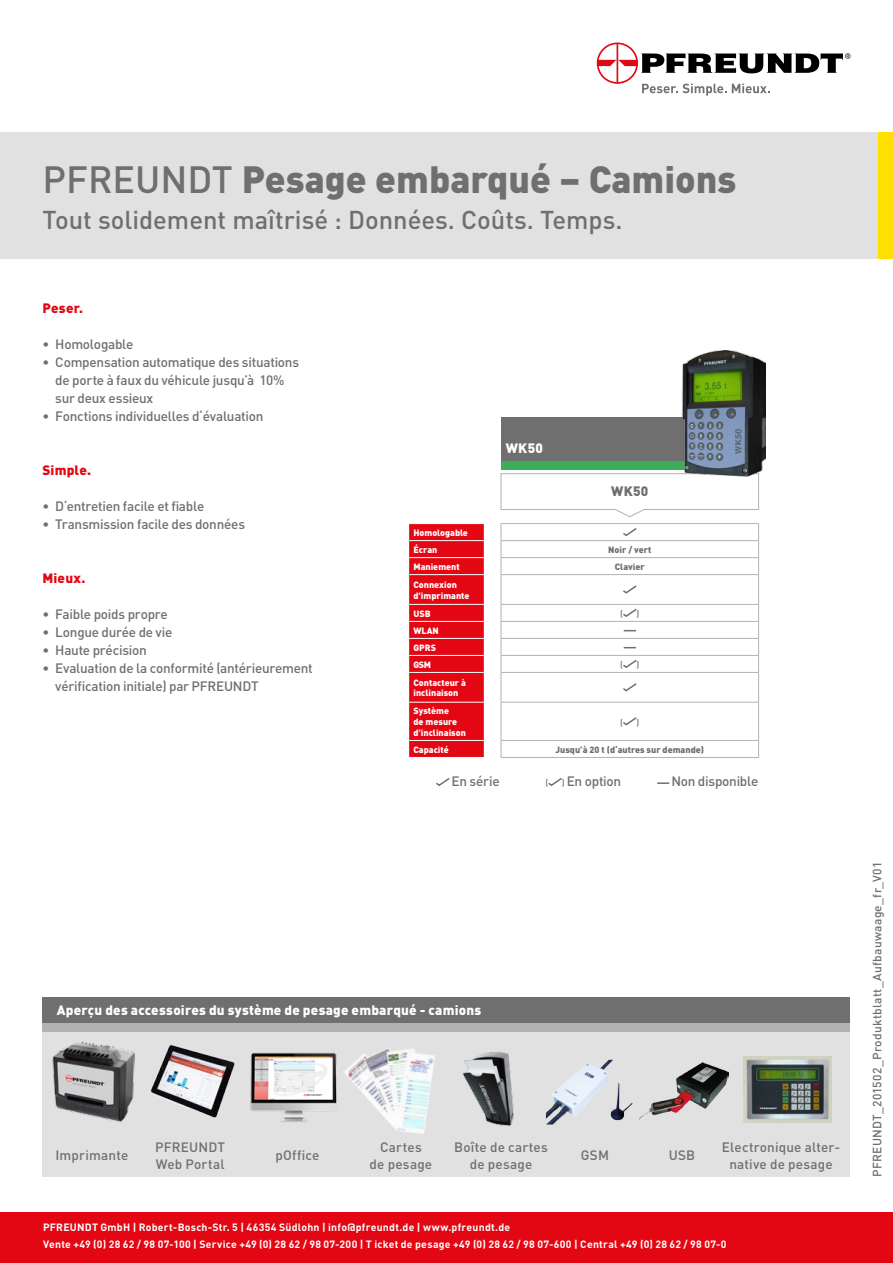
<style>
.page{position:relative;width:893px;height:1263px;background:#fff}
.page>*{position:absolute;margin:0;border:0;box-sizing:border-box;transform-origin:0 0}
.t1{font:900 37.5px "DIN";color:#706f6f}
.t2{font:500 25.5px "DIN";color:#706f6f}
.t3{font:500 13.5px/18px "DIN";letter-spacing:-.02em;color:#706f6f}
.t4{font:500 13.5px/16.5px "DIN";letter-spacing:.01em;color:#706f6f;text-align:center}
.t5{font:900 13.5px "DIN";letter-spacing:.015em;color:#fff}
.t6{font:500 13.5px/16.5px "DIN";letter-spacing:.015em;color:#706f6f;text-align:center}
.t7{font:500 13.5px "DIN Pro";letter-spacing:-.02em;color:#706f6f}
.t8{font:900 13.5px "DIN";letter-spacing:.015em;color:#e30613}
.t9{font:500 13.5px "DIN";letter-spacing:.02em;color:#706f6f}
.t10{font:900 13.5px "DIN";color:#706f6f}
.t11{font:500 12px "DIN";letter-spacing:.02em;color:#706f6f}
.t12{font:700 10.5px/16.5px "DIN Pro";letter-spacing:.025em;color:#fff}
.t13{font:900 9px/17px "DIN";color:#fff}
.t14{font:900 9px/17px "DIN";color:#706f6f;text-align:center}
.t15{font:500 9px "DIN";color:#706f6f}
.t16{font:500 9px "DIN Pro";color:#706f6f}
.s1{font-weight:500}
.s2{font-size:9px}
</style>
<div class="page">
<div style="left:43px;top:1025px;width:807px;height:152px;background:#e1e1e1"></div>
<div style="left:43px;top:997px;width:807px;height:26px;background:#706f6f"></div>
<div style="left:43px;top:1023px;width:807px;height:9px;background:#b3b2b2"></div>
<img style="left:53px;top:1041px;width:81px;height:81px">
<img style="left:151px;top:1045px;width:84px;height:73px">
<img style="left:250px;top:1052px;width:87px;height:70px">
<img style="left:640px;top:1063px;width:88px;height:56px">
<img style="left:743px;top:1056px;width:89px;height:67px">
<img style="left:472px;top:1052px;width:42px;height:74px">
<img style="left:344px;top:1048px;width:128px;height:86px">
<img style="left:546px;top:1060px;width:86px;height:64px">
<svg style="left:501px;top:473px;width:258px;height:44px"></svg>
<div style="left:501px;top:461px;width:258px;height:8px;background:#3ead5a"></div>
<div style="left:501px;top:418px;width:258px;height:43px;background:#706f6f"></div>
<img style="left:676px;top:350px;width:90px;height:139px">
<hr style="left:501px;top:523px;width:258px;height:1px;background:#b3b2b2">
<hr style="left:501px;top:540px;width:258px;height:1px;background:#b3b2b2">
<hr style="left:501px;top:557px;width:258px;height:1px;background:#b3b2b2">
<hr style="left:501px;top:574px;width:258px;height:1px;background:#b3b2b2">
<hr style="left:501px;top:604px;width:258px;height:1px;background:#b3b2b2">
<hr style="left:501px;top:621px;width:258px;height:1px;background:#b3b2b2">
<hr style="left:501px;top:638px;width:258px;height:1px;background:#b3b2b2">
<hr style="left:501px;top:655px;width:258px;height:1px;background:#b3b2b2">
<hr style="left:501px;top:672px;width:258px;height:1px;background:#b3b2b2">
<svg style="left:501px;top:524px;width:1px;height:178px"></svg>
<svg style="left:758px;top:524px;width:1px;height:178px"></svg>
<hr style="left:501px;top:702px;width:258px;height:1px;background:#b3b2b2">
<hr style="left:501px;top:702px;width:1px;height:38px;background:#b3b2b2">
<hr style="left:758px;top:702px;width:1px;height:38px;background:#b3b2b2">
<hr style="left:501px;top:740px;width:258px;height:1px;background:#b3b2b2">
<svg style="left:501px;top:741px;width:1px;height:16px"></svg>
<svg style="left:758px;top:741px;width:1px;height:16px"></svg>
<hr style="left:501px;top:757px;width:258px;height:1px;background:#b3b2b2">
<svg style="left:623px;top:528px;width:14px;height:9px"></svg>
<svg style="left:623px;top:585px;width:14px;height:9px"></svg>
<svg style="left:623px;top:608px;width:14px;height:9px"></svg>
<svg style="left:624px;top:630px;width:12px;height:1px"></svg>
<svg style="left:624px;top:647px;width:12px;height:1px"></svg>
<svg style="left:623px;top:659px;width:14px;height:9px"></svg>
<svg style="left:623px;top:683px;width:14px;height:9px"></svg>
<svg style="left:623px;top:717px;width:14px;height:9px"></svg>
<svg style="left:409px;top:524px;width:75px;height:233px;background:#e30815"></svg>
<hr style="left:409px;top:604px;width:75px;height:1px;background:#fff">
<hr style="left:409px;top:621px;width:75px;height:1px;background:#fff">
<hr style="left:409px;top:638px;width:75px;height:1px;background:#fff">
<hr style="left:409px;top:655px;width:75px;height:1px;background:#fff">
<hr style="left:409px;top:672px;width:75px;height:1px;background:#fff">
<hr style="left:409px;top:702px;width:75px;height:1px;background:#fff">
<hr style="left:409px;top:740px;width:75px;height:1px;background:#fff">
<hr style="left:409px;top:540px;width:75px;height:1px;background:#fff">
<hr style="left:409px;top:557px;width:75px;height:1px;background:#fff">
<hr style="left:409px;top:574px;width:75px;height:1px;background:#fff">
<div style="left:0;top:1213px;width:893px;height:50px;background:#e30613"></div>
<div style="left:0;top:133px;width:893px;height:126px;background:#e1e1e1"></div>
<svg style="left:597px;top:43px;width:253px;height:53px"></svg>
<div style="left:879px;top:133px;width:14px;height:126px;background:#ffe000"></div>
<svg style="left:657px;top:782px;width:12px;height:2px"></svg>
<svg style="left:436px;top:778px;width:14px;height:8px"></svg>
<svg style="left:548px;top:778px;width:14px;height:8px"></svg>
<h1 class="t1" style="left:43px;top:155px;width:695px"><span class="s1">PFREUNDT</span> Pesage embarqué – Camions</h1>
<h2 class="t2" style="left:43px;top:204px;width:581px">Tout solidement maîtrisé : Données. Coûts. Temps.</h2>
<p class="t8" style="left:43px;top:299px;width:42px">Peser.</p>
<p class="t3" style="left:43px;top:334px;width:92px">• Homologable</p>
<p class="t3" style="left:55px;top:352px;width:245px;text-indent:-13px">• Compensation automatique des situations de porte à faux du véhicule jusqu’à 10% sur deux essieux</p>
<p class="t3" style="left:43px;top:406px;width:222px">• Fonctions individuelles d‘évaluation</p>
<p class="t8" style="left:43px;top:461px;width:50px">Simple.</p>
<p class="t3" style="left:43px;top:496px;width:163px">• D‘entretien facile et fiable</p>
<p class="t3" style="left:43px;top:514px;width:204px">• Transmission facile des données</p>
<p class="t8" style="left:43px;top:569px;width:44px">Mieux.</p>
<p class="t3" style="left:43px;top:604px;width:127px">• Faible poids propre</p>
<p class="t3" style="left:43px;top:622px;width:131px">• Longue durée de vie</p>
<p class="t3" style="left:43px;top:640px;width:106px">• Haute précision</p>
<p class="t3" style="left:55px;top:658px;width:259px;text-indent:-13px">• Evaluation de la conformité (antérieurement vérification initiale) par PFREUNDT</p>
<p class="t13" style="left:413px;top:524px;width:56px">Homologable<br>Écran<br>Maniement</p>
<p class="t13" style="left:413px;top:579px;width:58px;line-height:10.8px">Connexion d'imprimante</p>
<p class="t13" style="left:413px;top:604px;width:27px">USB<br>WLAN<br>GPRS<br>GSM</p>
<p class="t13" style="left:413px;top:676px;width:54px;line-height:10.8px">Contacteur à inclinaison</p>
<p class="t13" style="left:413px;top:705px;width:54px;line-height:10.8px">Système<br>de mesure d'inclinaison</p>
<p class="t13" style="left:413px;top:740px;width:37px">Capacité</p>
<p class="t5" style="left:506px;top:439px;width:39px">WK50</p>
<p class="t10" style="left:611px;top:482px;width:39px">WK50</p>
<p class="t14" style="left:608px;top:541px;width:45px">Noir / vert<br>Clavier</p>
<p class="t15" style="left:620px;top:608px;width:4px">(</p>
<p class="t15" style="left:637px;top:608px;width:4px">)</p>
<p class="t15" style="left:620px;top:659px;width:4px">(</p>
<p class="t15" style="left:637px;top:659px;width:4px">)</p>
<p class="t15" style="left:620px;top:716px;width:4px">(</p>
<p class="t15" style="left:637px;top:716px;width:4px">)</p>
<p class="t14" style="left:556px;top:740px;width:150px">Jusqu’à 20 t (d‘autres sur demande)</p>
<p class="t7" style="left:452px;top:772px;width:50px">En série</p>
<p class="t16" style="left:545px;top:777px;width:4px">(</p>
<p class="t7" style="left:562px;top:772px;width:61px"><span class="s2">)</span> En option</p>
<p class="t7" style="left:671px;top:772px;width:89px">Non disponible</p>
<p class="t5" style="left:57px;top:1001px;width:426px">Aperçu des accessoires du système de pesage embarqué - camions</p>
<p class="t4" style="left:56px;top:1147px;width:74px">Imprimante</p>
<p class="t6" style="left:454px;top:1138px;width:95px">Boîte de cartes de pesage</p>
<p class="t6" style="left:370px;top:1138px;width:64px">Cartes<br>de pesage</p>
<p class="t9" style="left:275px;top:1147px;width:45px">pOffice</p>
<p class="t3" style="left:669px;top:1146px;width:28px">USB</p>
<p class="t4" style="left:722px;top:1138px;width:120px">Electronique alter&shy;native de pesage</p>
<p class="t4" style="left:155px;top:1138px;width:71px;text-align:left">PFREUNDT<br>Web Portal</p>
<p class="t3" style="left:581px;top:1146px;width:30px">GSM</p>
<p class="t12" style="left:43px;top:1219px;width:685px">PFREUNDT GmbH | Robert-Bosch-Str. 5 | 46354 Südlohn | info@pfreundt.de | www.pfreundt.de<br>Vente +49 (0) 28 62 / 98 07-100 | Service +49 (0) 28 62 / 98 07-200 | T icket de pesage +49 (0) 28 62 / 98 07-600 | Central +49 (0) 28 62 / 98 07-0</p>
<p class="t11" style="left:870px;top:1177px;width:316px;rotate:-90deg">PFREUNDT_201502_Produktblatt_Aufbauwaage_fr_V01</p>
</div>
